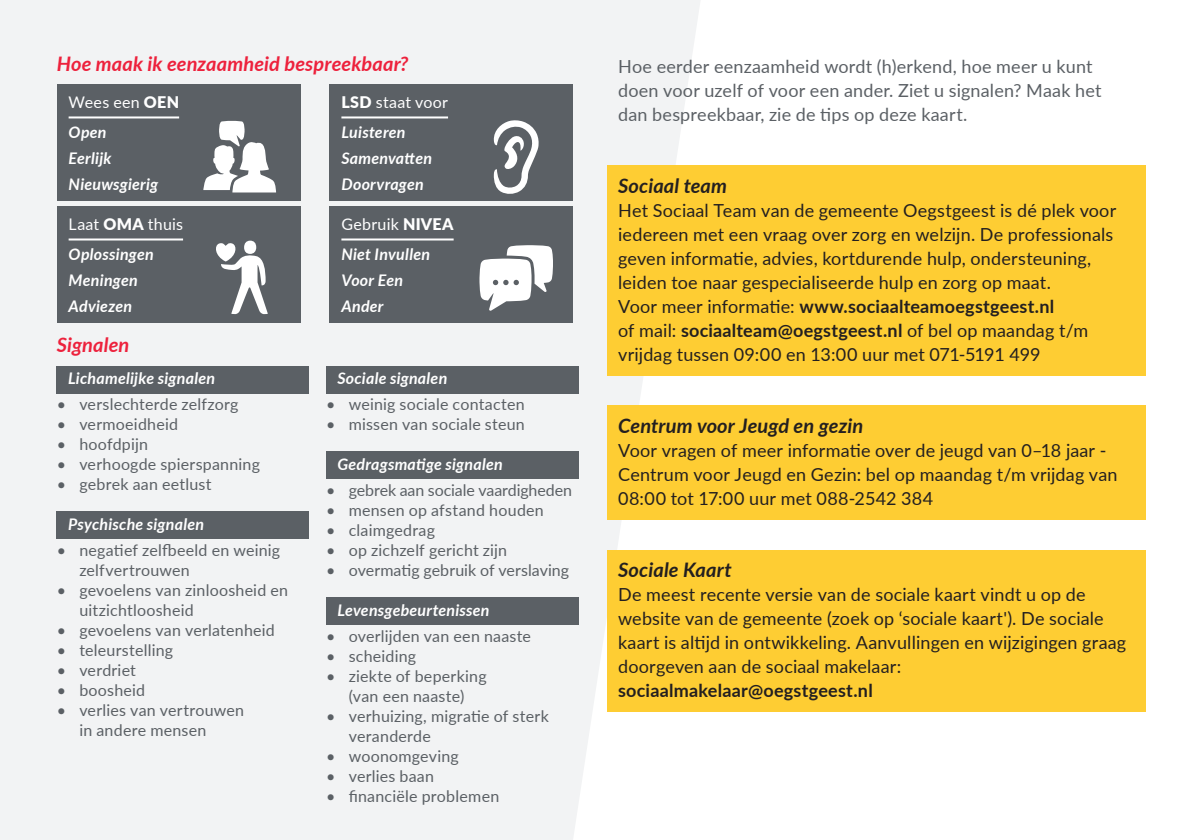
<style>
.page{position:relative;width:1191px;height:840px;background:#fff}
.page>*{position:absolute;margin:0;border:0;box-sizing:border-box;transform-origin:0 0}
.t1{font:italic 700 20px "Lato";letter-spacing:.005em;color:#231f20}
.t2{font:italic 700 20px "Lato";letter-spacing:.005em;color:#ed213c}
.t3{font:18px/24px "Lato";letter-spacing:.01em;color:#231f20}
.t4{font:18px/24px "Lato";letter-spacing:.01em;color:#5b6065}
.t5{font:700 18px "Lato";letter-spacing:.015em;color:#231f20}
.t6{font:16px/20px "Lato";letter-spacing:.015em;color:#5b6065}
.t7{font:italic 700 16px/26px "Lato";letter-spacing:.015em;color:#fff}
.t8{font:16px/30px "Lato";letter-spacing:.015em;color:#fff}
.t9{font:16px "Lato";letter-spacing:-.005em;color:#5b6065}
.s1{font-weight:900}
.s2{font-weight:700;font-style:italic}
.s3{font-weight:400;font-style:normal}
.s4{font-weight:900;font-style:normal}
.s5{font-weight:700}
</style>
<div class="page">
<div style="left:0;top:0;width:703px;height:839px;background:#f2f3f4"></div>
<div style="left:57px;top:365px;width:252px;height:28px;background:#5b6065"></div>
<div style="left:57px;top:511px;width:252px;height:27px;background:#5b6065"></div>
<div style="left:326px;top:365px;width:252px;height:28px;background:#5b6065"></div>
<div style="left:326px;top:451px;width:252px;height:27px;background:#5b6065"></div>
<div style="left:326px;top:597px;width:252px;height:27px;background:#5b6065"></div>
<div style="left:607px;top:165px;width:538px;height:43px;background:#fecd33"></div>
<div style="left:607px;top:191px;width:538px;height:40px;background:#fecd33"></div>
<div style="left:607px;top:215px;width:538px;height:40px;background:#fecd33"></div>
<div style="left:607px;top:239px;width:538px;height:40px;background:#fecd33"></div>
<div style="left:607px;top:263px;width:538px;height:64px;background:#fecd33"></div>
<div style="left:607px;top:311px;width:538px;height:40px;background:#fecd33"></div>
<div style="left:607px;top:335px;width:538px;height:40px;background:#fecd33"></div>
<div style="left:607px;top:405px;width:538px;height:43px;background:#fecd33"></div>
<div style="left:607px;top:431px;width:538px;height:40px;background:#fecd33"></div>
<div style="left:607px;top:455px;width:538px;height:40px;background:#fecd33"></div>
<div style="left:607px;top:479px;width:538px;height:40px;background:#fecd33"></div>
<div style="left:607px;top:549px;width:538px;height:43px;background:#fecd33"></div>
<div style="left:607px;top:575px;width:538px;height:112px;background:#fecd33"></div>
<div style="left:607px;top:671px;width:538px;height:40px;background:#fecd33"></div>
<div style="left:57px;top:84px;width:243px;height:116px;background:#5b6065"></div>
<hr style="left:69px;top:116px;width:110px;height:2px;background:#fff">
<svg style="left:203px;top:121px;width:73px;height:71px"></svg>
<div style="left:329px;top:84px;width:244px;height:116px;background:#5b6065"></div>
<hr style="left:341px;top:116px;width:107px;height:2px;background:#fff">
<svg style="left:493px;top:120px;width:46px;height:74px"></svg>
<div style="left:57px;top:206px;width:243px;height:116px;background:#5b6065"></div>
<hr style="left:69px;top:238px;width:114px;height:2px;background:#fff">
<svg style="left:216px;top:241px;width:52px;height:73px"></svg>
<div style="left:329px;top:206px;width:244px;height:116px;background:#5b6065"></div>
<hr style="left:341px;top:238px;width:112px;height:2px;background:#fff">
<svg style="left:479px;top:245px;width:74px;height:66px"></svg>
<p class="t2" style="left:57px;top:49px;width:353px">Hoe maak ik eenzaamheid bespreekbaar?</p>
<p class="t8" style="left:69px;top:86px;width:112px">Wees een <span class="s1">OEN<br></span><span class="s2">Open</span></p>
<p class="t7" style="left:69px;top:144px;width:91px">Eerlijk<br>Nieuwsgierig</p>
<p class="t7" style="left:69px;top:208px;width:116px;line-height:30px"><span class="s3">Laat</span> <span class="s4">OMA</span> <span class="s3">thuis<br></span>Oplossingen</p>
<p class="t7" style="left:69px;top:266px;width:71px">Meningen<br>Adviezen</p>
<p class="t2" style="left:57px;top:330px;width:74px">Signalen</p>
<p class="t7" style="left:68px;top:364px;width:149px">Lichamelijke signalen</p>
<p class="t6" style="left:57px;top:393px;width:183px">• verslechterde zelfzorg</p>
<p class="t6" style="left:57px;top:413px;width:123px">• vermoeidheid</p>
<p class="t6" style="left:57px;top:433px;width:93px">• hoofdpijn</p>
<p class="t6" style="left:57px;top:453px;width:205px">• verhoogde spierspanning</p>
<p class="t6" style="left:57px;top:473px;width:156px">• gebrek aan eetlust</p>
<p class="t7" style="left:68px;top:510px;width:138px">Psychische signalen</p>
<p class="t6" style="left:79px;top:539px;width:202px;text-indent:-23px">• negatief zelfbeeld en weinig zelfvertrouwen</p>
<p class="t6" style="left:79px;top:579px;width:210px;text-indent:-23px">• gevoelens van zinloosheid en uitzichtloosheid</p>
<p class="t6" style="left:57px;top:619px;width:220px">• gevoelens van verlatenheid</p>
<p class="t6" style="left:57px;top:639px;width:118px">• teleurstelling</p>
<p class="t6" style="left:57px;top:659px;width:81px">• verdriet</p>
<p class="t6" style="left:57px;top:679px;width:90px">• boosheid</p>
<p class="t6" style="left:79px;top:699px;width:166px;text-indent:-23px">• verlies van vertrouwen in andere mensen</p>
<p class="t8" style="left:341px;top:86px;width:108px"><span class="s1">LSD</span> staat voor<br><span class="s2">Luisteren</span></p>
<p class="t7" style="left:341px;top:144px;width:92px">Samenvatten<br>Doorvragen</p>
<p class="t7" style="left:341px;top:208px;width:114px;line-height:30px"><span class="s3">Gebruik</span> <span class="s4">NIVEA<br></span>Niet Invullen</p>
<p class="t7" style="left:341px;top:266px;width:63px">Voor Een<br>Ander</p>
<p class="t7" style="left:337px;top:364px;width:111px">Sociale signalen</p>
<p class="t6" style="left:326px;top:393px;width:200px">• weinig sociale contacten</p>
<p class="t6" style="left:326px;top:413px;width:200px">• missen van sociale steun</p>
<p class="t7" style="left:337px;top:450px;width:167px">Gedragsmatige signalen</p>
<p class="t9" style="left:326px;top:478px;width:247px">• gebrek aan sociale vaardigheden</p>
<p class="t6" style="left:326px;top:499px;width:219px">• mensen op afstand houden</p>
<p class="t6" style="left:326px;top:519px;width:110px">• claimgedrag</p>
<p class="t6" style="left:326px;top:539px;width:183px">• op zichzelf gericht zijn</p>
<p class="t6" style="left:326px;top:559px;width:245px">• overmatig gebruik of verslaving</p>
<p class="t7" style="left:337px;top:596px;width:154px">Levensgebeurtenissen</p>
<p class="t6" style="left:326px;top:625px;width:206px">• overlijden van een naaste</p>
<p class="t6" style="left:326px;top:645px;width:92px">• scheiding</p>
<p class="t6" style="left:326px;top:665px;width:162px;text-align:center">• ziekte of beperking (van een naaste)</p>
<p class="t6" style="left:349px;top:705px;width:201px;text-indent:-23px">• verhuizing, migratie of sterk veranderde</p>
<p class="t6" style="left:326px;top:745px;width:134px">• woonomgeving</p>
<p class="t6" style="left:326px;top:765px;width:109px">• verlies baan</p>
<p class="t6" style="left:326px;top:785px;width:175px">• financiële problemen</p>
<p class="t4" style="left:618px;top:53px;width:485px">Hoe eerder eenzaamheid wordt (h)erkend, hoe meer u kunt doen voor uzelf of voor een ander. Ziet u signalen? Maak het dan bespreekbaar, zie de tips op deze kaart.</p>
<p class="t1" style="left:618px;top:171px;width:110px">Sociaal team</p>
<p class="t3" style="left:618px;top:197px;width:499px">Het Sociaal Team van de gemeente Oegstgeest is dé plek voor iedereen met een vraag over zorg en welzijn. De professionals geven informatie, advies, kortdurende hulp, ondersteuning, leiden toe naar gespecialiseerde hulp en zorg op maat.<br>Voor meer informatie: <span class="s5">www.sociaalteamoegstgeest.nl<br></span>of mail: <span class="s5">sociaalteam@oegstgeest.nl</span> of bel op maandag t/m vrijdag tussen 09:00 en 13:00 uur met 071-5191 499</p>
<p class="t1" style="left:618px;top:411px;width:247px">Centrum voor Jeugd en gezin</p>
<p class="t3" style="left:618px;top:437px;width:501px">Voor vragen of meer informatie over de jeugd van 0–18 jaar -<br>Centrum voor Jeugd en Gezin: bel op maandag t/m vrijdag van<br>08:00 tot 17:00 uur met 088-2542 384</p>
<p class="t1" style="left:618px;top:555px;width:115px">Sociale Kaart</p>
<p class="t3" style="left:618px;top:581px;width:509px">De meest recente versie van de sociale kaart vindt u op de website van de gemeente (zoek op ‘sociale kaart'). De sociale kaart is altijd in ontwikkeling. Aanvullingen en wijzigingen graag doorgeven aan de sociaal makelaar:</p>
<p class="t5" style="left:618px;top:677px;width:256px">sociaalmakelaar@oegstgeest.nl</p>
</div>
